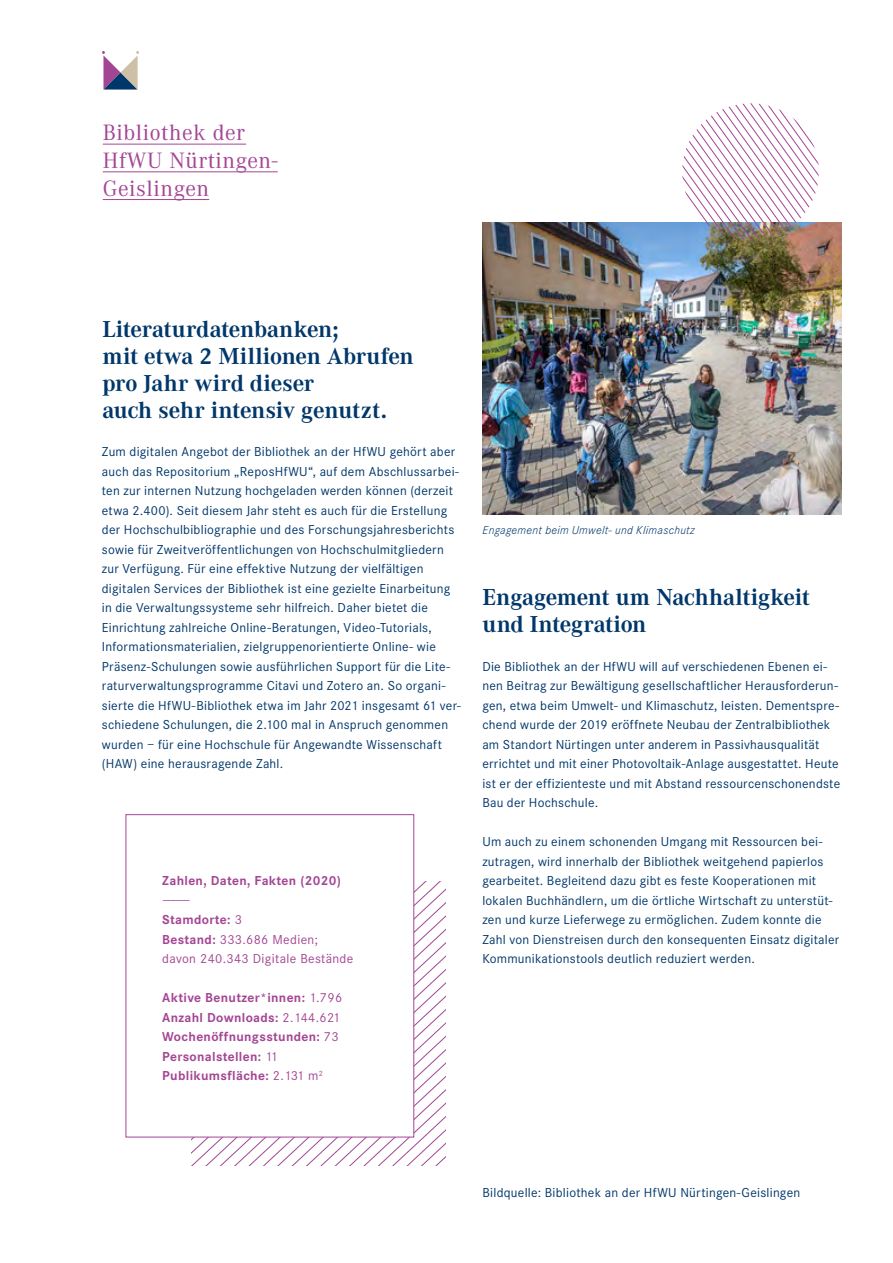
<style>
.page{position:relative;width:893px;height:1263px;background:#fff}
.page>*{position:absolute;margin:0;border:0;box-sizing:border-box;transform-origin:0 0}
.t1{font:700 24px/27px "Corporate A";letter-spacing:-.01em;color:#00376a}
.t2{font:23.1px/27.8px "Corporate A";letter-spacing:.025em;color:#a44694}
.Fließtext{font:13.5px/19.5px "Corporate S";letter-spacing:.015em;color:#00376a}
.t3{font:700 13.5px "Corporate S";letter-spacing:.025em;color:#a44694}
.t4{font:13.5px "Corporate S";letter-spacing:.025em;color:#a44694}
.Fließtext-2{font:italic 300 12px "Corporate S";letter-spacing:.025em;color:#00376a}
.s1{font-weight:400}
.s2{font-weight:700}
</style>
<div class="page">
<svg style="left:192px;top:881px;width:253px;height:284px"></svg>
<div style="left:125px;top:814px;width:289px;height:323px;background:#fff;border:1px solid #a44694"></div>
<hr style="left:103px;top:144px;width:143px;height:1px;background:#a44694">
<hr style="left:103px;top:172px;width:175px;height:1px;background:#a44694">
<hr style="left:103px;top:199px;width:106px;height:1px;background:#a44694">
<svg style="left:102px;top:51px;width:37px;height:39px"></svg>
<img style="left:482px;top:222px;width:359px;height:293px">
<svg style="left:682px;top:103px;width:137px;height:137px"></svg>
<h2 class="t2" style="left:103px;top:119px;width:176px">Bibliothek der<br>HfWU Nürtingen-<br>Geislingen</h2>
<p class="t1" style="left:102px;top:316px;width:238px">Literaturdatenbanken;</p>
<p class="t1" style="left:102px;top:343px;width:313px">mit etwa 2 Millionen Abrufen</p>
<p class="t1" style="left:102px;top:370px;width:213px">pro Jahr wird dieser</p>
<p class="t1" style="left:102px;top:397px;width:286px">auch sehr intensiv genutzt.</p>
<p class="Fließtext" style="left:102px;top:442px;width:360px">Zum digitalen Angebot der Bibliothek an der HfWU gehört aber auch das Repositorium „ReposHfWU“, auf dem Abschlussarbei&shy;ten zur internen Nutzung hochgeladen werden können (derzeit etwa 2.400). Seit diesem Jahr steht es auch für die Erstellung der Hochschulbibliographie und des Forschungsjahresberichts sowie für Zweitveröffentlichungen von Hochschulmitgliedern zur Verfügung. Für eine effektive Nutzung der vielfältigen digitalen Services der Bibliothek ist eine gezielte Einarbeitung in die Verwaltungssysteme sehr hilfreich. Daher bietet die Einrichtung zahlreiche Online-Beratungen, Video-Tutorials, Informationsmaterialien, zielgruppenorientierte Online- wie Präsenz-Schulungen sowie ausführlichen Support für die Lite&shy;raturverwaltungsprogramme Citavi und Zotero an. So organi&shy;sierte die HfWU-Bibliothek etwa im Jahr 2021 insgesamt 61 ver&shy;schiedene Schulungen, die 2.100 mal in Anspruch genommen wurden – für eine Hochschule für Angewandte Wissenschaft (HAW) eine herausragende Zahl.</p>
<p class="t3" style="left:162px;top:873px;width:180px">Zahlen, Daten, Fakten (2020)</p>
<p class="t4" style="left:162px;top:893px;width:29px">–––––</p>
<p class="t3" style="left:162px;top:912px;width:81px">Stamdorte: <span class="s1">3</span></p>
<p class="t4" style="left:162px;top:932px;width:157px"><span class="s2">Bestand:</span> 333.686 Medien;</p>
<p class="t4" style="left:162px;top:951px;width:193px">davon 240.343 Digitale Bestände</p>
<p class="t3" style="left:162px;top:990px;width:181px">Aktive Benutzer*innen: <span class="s1">1.796</span></p>
<p class="t3" style="left:162px;top:1009px;width:179px">Anzahl Downloads: <span class="s1">2.144.621</span></p>
<p class="t3" style="left:162px;top:1029px;width:178px">Wochenöffnungsstunden: <span class="s1">73</span></p>
<p class="t3" style="left:162px;top:1048px;width:117px">Personalstellen: <span class="s1">11</span></p>
<p class="t3" style="left:162px;top:1068px;width:162px">Publikumsfläche: <span class="s1">2.131 m</span><sup>2</sup></p>
<p class="Fließtext-2" style="left:482px;top:523px;width:214px">Engagement beim Umwelt- und Klimaschutz</p>
<p class="t1" style="left:482px;top:584px;width:329px">Engagement um Nachhaltigkeit und Integration</p>
<p class="Fließtext" style="left:482px;top:657px;width:359px">Die Bibliothek an der HfWU will auf verschiedenen Ebenen ei&shy;nen Beitrag zur Bewältigung gesellschaftlicher Herausforderun&shy;gen, etwa beim Umwelt- und Klimaschutz, leisten. Dementspre&shy;chend wurde der 2019 eröffnete Neubau der Zentralbibliothek am Standort Nürtingen unter anderem in Passivhausqualität errichtet und mit einer Photovoltaik-Anlage ausgestattet. Heute ist er der effizienteste und mit Abstand ressourcenschonendste Bau der Hochschule.</p>
<p class="Fließtext" style="left:482px;top:832px;width:358px">Um auch zu einem schonenden Umgang mit Ressourcen bei&shy;zutragen, wird innerhalb der Bibliothek weitgehend papierlos gearbeitet. Begleitend dazu gibt es feste Kooperationen mit lokalen Buchhändlern, um die örtliche Wirtschaft zu unterstüt&shy;zen und kurze Lieferwege zu ermöglichen. Zudem konnte die Zahl von Dienstreisen durch den konsequenten Einsatz digitaler Kommunikationstools deutlich reduziert werden.</p>
<p class="Fließtext" style="left:482px;top:1183px;width:319px">Bildquelle: Bibliothek an der HfWU Nürtingen-Geislingen</p>
</div>
